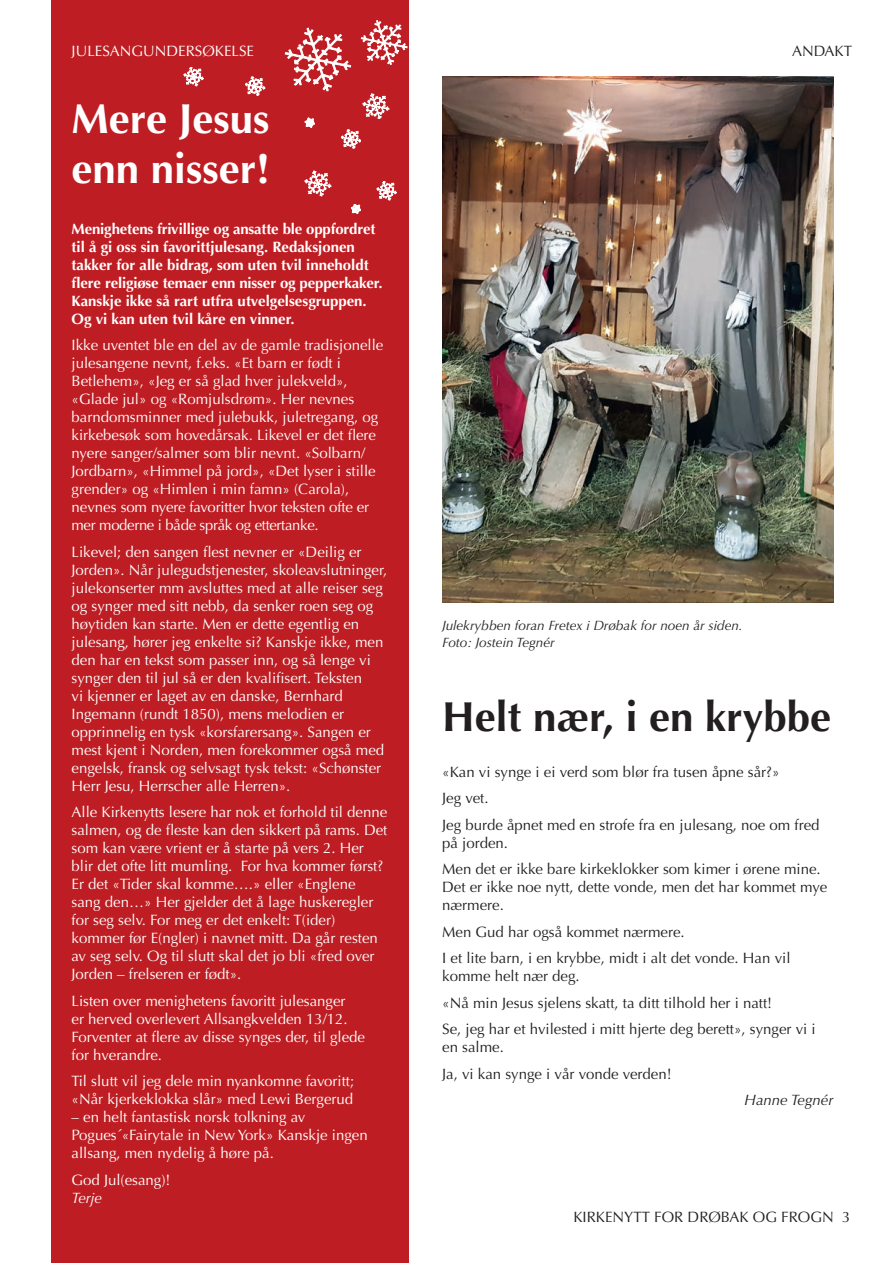
<style>
.page{position:relative;width:893px;height:1263px;background:#fff}
.page>*{position:absolute;margin:0;border:0;box-sizing:border-box;transform-origin:0 0}
.t1{font:700 42px/50.4px "Optima";color:#fff}
.t2{font:700 42px "Optima";color:#231f20}
.t3{font:15px/18px "Optima";color:#fff}
.t4{font:15px/26.5px "Optima";color:#231f20}
.t5{font:700 15px/18px "Optima";color:#fff}
.t6{font:italic 15px "Optima";color:#231f20}
.t7{font:italic 15px "Optima";color:#fff}
.t8{font:italic 13.5px/16.2px "Optima";color:#231f20}
</style>
<div class="page">
<div style="left:51px;top:0;width:358px;height:1263px;background:#be1e23"></div>
<img style="left:443px;top:77px;width:390px;height:526px">
<svg style="left:285px;top:28px;width:66px;height:63px"></svg>
<svg style="left:363px;top:94px;width:26px;height:25px"></svg>
<svg style="left:305px;top:171px;width:26px;height:25px"></svg>
<svg style="left:361px;top:20px;width:46px;height:45px"></svg>
<svg style="left:341px;top:129px;width:20px;height:19px"></svg>
<svg style="left:305px;top:118px;width:10px;height:9px"></svg>
<svg style="left:351px;top:204px;width:10px;height:10px"></svg>
<svg style="left:184px;top:67px;width:20px;height:19px"></svg>
<svg style="left:377px;top:181px;width:20px;height:19px"></svg>
<svg style="left:245px;top:77px;width:20px;height:19px"></svg>
<p class="t3" style="left:72px;top:42px;width:184px">JULESANGUNDERSØKELSE</p>
<p class="t4" style="left:792px;top:38px;width:62px">ANDAKT</p>
<h1 class="t1" style="left:72px;top:94px;width:200px">Mere Jesus enn nisser!</h1>
<p class="t5" style="left:72px;top:220px;width:313px">Menighetens frivillige og ansatte ble oppfordret til å gi oss sin favorittjulesang. Redaksjonen takker for alle bidrag, som uten tvil inneholdt flere religiøse temaer enn nisser og pepperkaker.<br>Kanskje ikke så rart utfra utvelgelsesgruppen.<br>Og vi kan uten tvil kåre en vinner.</p>
<p class="t3" style="left:72px;top:336px;width:313px">Ikke uventet ble en del av de gamle tradisjonelle julesangene nevnt, f.eks. «Et barn er født i Betlehem», «Jeg er så glad hver julekveld», «Glade jul» og «Romjulsdrøm». Her nevnes barndomsminner med julebukk, juletregang, og kirkebesøk som hovedårsak. Likevel er det flere nyere sanger/salmer som blir nevnt. «Solbarn/ Jordbarn», «Himmel på jord», «Det lyser i stille grender» og «Himlen i min famn» (Carola), nevnes som nyere favoritter hvor teksten ofte er mer moderne i både språk og ettertanke.</p>
<p class="t3" style="left:72px;top:543px;width:317px">Likevel; den sangen flest nevner er «Deilig er Jorden». Når julegudstjenester, skoleavslutninger, julekonserter mm avsluttes med at alle reiser seg og synger med sitt nebb, da senker roen seg og høytiden kan starte. Men er dette egentlig en julesang, hører jeg enkelte si? Kanskje ikke, men den har en tekst som passer inn, og så lenge vi synger den til jul så er den kvalifisert. Teksten<br>vi kjenner er laget av en danske, Bernhard Ingemann (rundt 1850), mens melodien er opprinnelig en tysk «korsfarersang». Sangen er mest kjent i Norden, men forekommer også med engelsk, fransk og selvsagt tysk tekst: «Schønster Herr Jesu, Herrscher alle Herren».</p>
<p class="t3" style="left:72px;top:803px;width:317px">Alle Kirkenytts lesere har nok et forhold til denne salmen, og de fleste kan den sikkert på rams. Det som kan være vrient er å starte på vers 2. Her blir det ofte litt mumling. For hva kommer først?<br>Er det «Tider skal komme….» eller «Englene sang den…» Her gjelder det å lage huskeregler for seg selv. For meg er det enkelt: T(ider) kommer før E(ngler) i navnet mitt. Da går resten av seg selv. Og til slutt skal det jo bli «fred over Jorden – frelseren er født».</p>
<p class="t3" style="left:72px;top:992px;width:295px">Listen over menighetens favoritt julesanger<br>er herved overlevert Allsangkvelden 13/12.<br>Forventer at flere av disse synges der, til glede for hverandre.</p>
<p class="t3" style="left:72px;top:1072px;width:284px">Til slutt vil jeg dele min nyankomne favoritt; «Når kjerkeklokka slår» med Lewi Bergerud</p>
<p class="t3" style="left:72px;top:1108px;width:298px">– en helt fantastisk norsk tolkning av<br>Pogues´«Fairytale in New York» Kanskje ingen allsang, men nydelig å høre på.</p>
<p class="t3" style="left:72px;top:1171px;width:100px">God Jul(esang)!</p>
<p class="t7" style="left:72px;top:1189px;width:32px">Terje</p>
<p class="t8" style="left:442px;top:618px;width:302px">Julekrybben foran Fretex i Drøbak for noen år siden.<br>Foto: Jostein Tegnér</p>
<h1 class="t2" style="left:442px;top:692px;width:391px">Helt nær, i en krybbe</h1>
<p class="t4" style="left:442px;top:758px;width:379px">«Kan vi synge i ei verd som blør fra tusen åpne sår?»<br>Jeg vet.<br>Jeg burde åpnet med en strofe fra en julesang, noe om fred</p>
<p class="t4" style="left:442px;top:829px;width:380px">på jorden.<br>Men det er ikke bare kirkeklokker som kimer i ørene mine.</p>
<p class="t4" style="left:442px;top:878px;width:386px;line-height:18px">Det er ikke noe nytt, dette vonde, men det har kommet mye nærmere.</p>
<p class="t4" style="left:442px;top:918px;width:350px">Men Gud har også kommet nærmere.<br>I et lite barn, i en krybbe, midt i alt det vonde. Han vil</p>
<p class="t4" style="left:442px;top:963px;width:375px">komme helt nær deg.<br>«Nå min Jesus sjelens skatt, ta ditt tilhold her i natt!<br>Se, jeg har et hvilested i mitt hjerte deg berett», synger vi i</p>
<p class="t4" style="left:442px;top:1034px;width:231px">en salme.<br>Ja, vi kan synge i vår vonde verden!</p>
<p class="t6" style="left:744px;top:1091px;width:91px">Hanne Tegnér</p>
<p class="t4" style="left:573px;top:1203px;width:278px">KIRKENYTT FOR DRØBAK OG FROGN 3</p>
</div>
